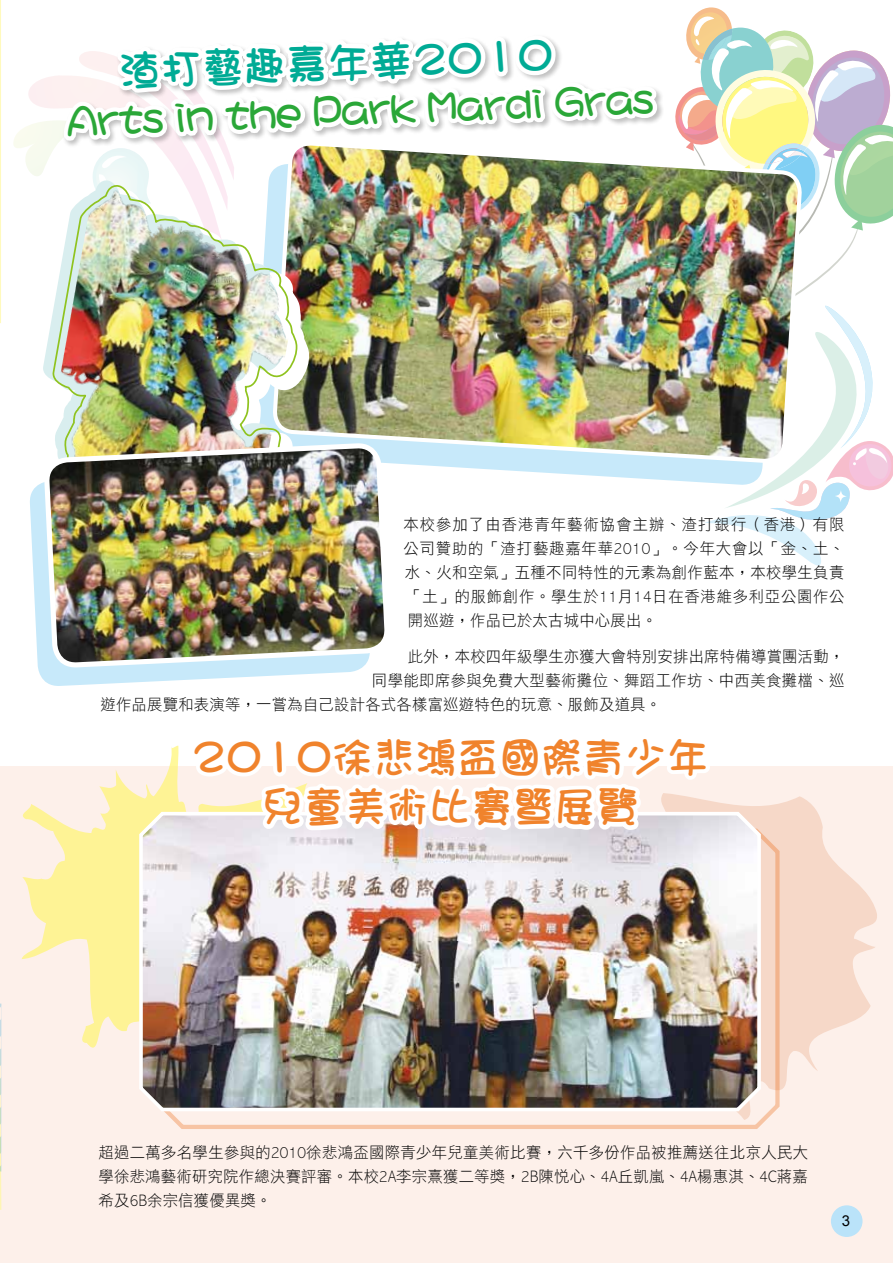
<style>
.page{position:relative;width:893px;height:1263px;background:#fff}
.page>*{position:absolute;margin:0;border:0;box-sizing:border-box;transform-origin:0 0}
.t1{font:42px/49.8px "DF Girl W7 HKP BF";letter-spacing:.03em;color:#f0832c;text-align:center}
.t2{font:42px "DF Girl W7 HKP BF";color:#00ab95}
.t3{font:40.5px "DF Girl W7 HKP BF";color:#2aa738;scale:.9 1}
.t4{font:15.75px/24px "DF Li Hei Lt HK BF";letter-spacing:.02em;color:#000;text-align:justify}
.t5{font:15px "Arial";color:#000}
</style>
<div class="page">
<div style="left:1px;top:766px;width:892px;height:497px;background:#fdf0ea"></div>
<svg style="left:21px;top:804px;width:116px;height:244px;fill:#fef395"></svg>
<svg style="left:714px;top:796px;width:163px;height:294px;fill:#f6d8c8"></svg>
<svg style="left:0;top:963px;width:1px;height:247px"></svg>
<svg style="left:0;top:0;width:1px;height:323px"></svg>
<svg style="left:166px;top:827px;width:615px;height:302px"></svg>
<img style="left:137px;top:808px;width:626px;height:305px">
<svg style="left:30px;top:482px;width:16px;height:200px;fill:#c7e9fa"></svg>
<img style="left:46px;top:284px;width:12px;height:161px">
<img style="left:714px;top:7px;width:179px;height:559px">
<svg style="left:835px;top:490px;width:12px;height:12px"></svg>
<svg style="left:13px;top:76px;width:45px;height:100px"></svg>
<img style="left:58px;top:48px;width:126px;height:397px">
<img style="left:46px;top:445px;width:138px;height:412px">
<img style="left:184px;top:7px;width:530px;height:1122px">
<div style="left:831px;top:1205px;width:31px;height:32px;background:#bae3f9;border-radius:50%"></div>
<h1 class="t2" style="left:118px;top:49px;width:434px;rotate:-2deg">渣打藝趣嘉年華2010</h1>
<h2 class="t3" style="left:66px;top:100px;width:652px;rotate:-2deg">Arts in the Park Mardi Gras</h2>
<p class="t4" style="left:403px;top:513px;width:443px">本校參加了由香港青年藝術協會主辦、渣打銀行（香港）有限公司贊助的「渣打藝趣嘉年華2010」。今年大會以「金、土、水、火和空氣」五種不同特性的元素為創作藍本，本校學生負責「土」的服飾創作。學生於11月14日在香港維多利亞公園作公開巡遊，作品已於太古城中心展出。</p>
<p class="t4" style="left:408px;top:645px;width:438px">此外，本校四年級學生亦獲大會特別安排出席特備導賞團活動，</p>
<p class="t4" style="left:372px;top:669px;width:474px">同學能即席參與免費大型藝術攤位、舞蹈工作坊、中西美食攤檔、巡</p>
<p class="t4" style="left:100px;top:693px;width:562px">遊作品展覽和表演等，一嘗為自己設計各式各樣富巡遊特色的玩意、服飾及道具。</p>
<h1 class="t1" style="left:192px;top:732px;width:518px">2010徐悲鴻盃國際青少年兒童美術比賽暨展覽</h1>
<p class="t4" style="left:99px;top:1141px;width:711px">超過二萬多名學生參與的2010徐悲鴻盃國際青少年兒童美術比賽，六千多份作品被推薦送往北京人民大學徐悲鴻藝術研究院作總決賽評審。本校2A李宗熹獲二等獎，2B陳悅心、4A丘凱嵐、4A楊惠淇、4C蔣嘉希及6B余宗信獲優異獎。</p>
<p class="t5" style="left:842px;top:1211px;width:10px">3</p>
</div>
